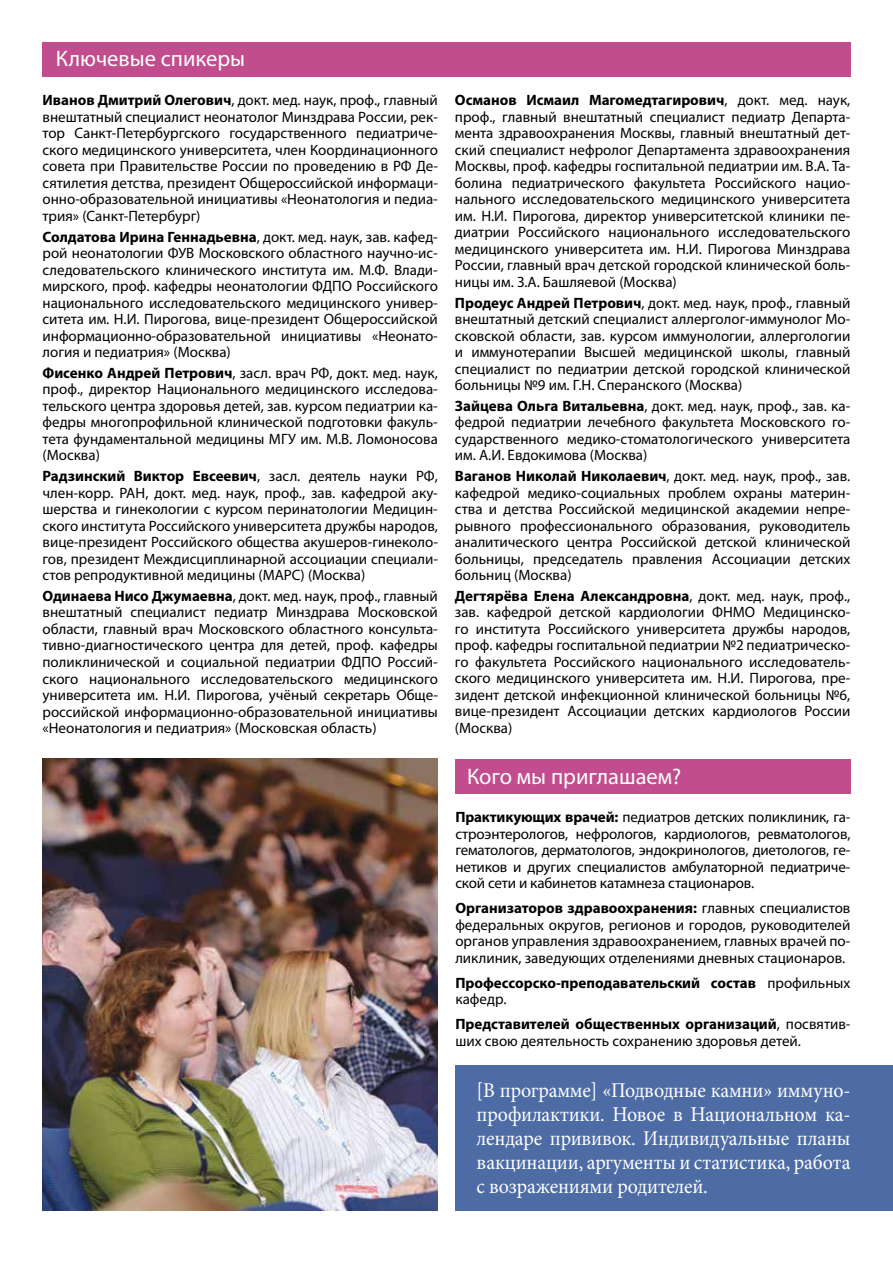
<style>
.page{position:relative;width:893px;height:1263px;background:#fff}
.page>*{position:absolute;margin:0;border:0;box-sizing:border-box;transform-origin:0 0}
.t1{font:22.5px "Myriad Pro";color:#fff}
.t2{font:21px/24px "Minion Pro";letter-spacing:-.01em;color:#fff;text-align:justify;scale:.95 1}
.t3{font:15px/16.5px "Myriad Pro";color:#000;text-align:justify}
.t4{font:700 15px/16.5px "Myriad Pro";color:#000}
.s1{font-weight:700}
.s2{font-weight:400}
</style>
<div class="page">
<div style="left:43px;top:42px;width:808px;height:34px;background:#c24d8e"></div>
<div style="left:455px;top:1065px;width:438px;height:146px;background:#4d6ca5"></div>
<div style="left:455px;top:760px;width:395px;height:34px;background:#c24d8e"></div>
<img style="left:43px;top:759px;width:395px;height:452px">
<h1 class="t1" style="left:56px;top:45px;width:191px">Ключевые спикеры</h1>
<p class="t3" style="left:43px;top:92px;width:397px"><span class="s1">Иванов Дмитрий Олегович</span>, докт. мед. наук, проф., главный внештатный специалист неонатолог Минздрава России, рек&shy;тор Санкт-Петербургского государственного педиатриче&shy;ского медицинского университета, член Координационного совета при Правительстве России по проведению в РФ Де&shy;сятилетия детства, президент Общероссийской информаци&shy;онно-образовательной инициативы «Неонатология и педиа&shy;трия» (Санкт-Петербург)</p>
<p class="t3" style="left:43px;top:228px;width:397px"><span class="s1">Солдатова Ирина Геннадьевна</span>, докт. мед. наук, зав. кафед&shy;рой неонатологии ФУВ Московского областного научно-ис&shy;следовательского клинического института им. М.Ф. Влади&shy;мирского, проф. кафедры неонатологии ФДПО Российского национального исследовательского медицинского универ&shy;ситета им. Н.И. Пирогова, вице-президент Общероссийской информационно-образовательной инициативы «Неонато&shy;логия и педиатрия» (Москва)</p>
<p class="t3" style="left:43px;top:364px;width:397px"><span class="s1">Фисенко Андрей Петрович</span>, засл. врач РФ, докт. мед. наук, проф., директор Национального медицинского исследова&shy;тельского центра здоровья детей, зав. курсом педиатрии ка&shy;федры многопрофильной клинической подготовки факуль&shy;тета фундаментальной медицины МГУ им. М.В. Ломоносова (Москва)</p>
<p class="t3" style="left:43px;top:468px;width:397px"><span class="s1">Радзинский Виктор Евсеевич</span>, засл. деятель науки РФ, член-корр. РАН, докт. мед. наук, проф., зав. кафедрой аку&shy;шерства и гинекологии с курсом перинатологии Медицин&shy;ского института Российского университета дружбы народов, вице-президент Российского общества акушеров-гинеколо&shy;гов, президент Междисциплинарной ассоциации специали&shy;стов репродуктивной медицины (МАРС) (Москва)</p>
<p class="t3" style="left:43px;top:587px;width:397px"><span class="s1">Одинаева Нисо Джумаевна</span>, докт. мед. наук, проф., главный внештатный специалист педиатр Минздрава Московской области, главный врач Московского областного консульта&shy;тивно-диагностического центра для детей, проф. кафедры поликлинической и социальной педиатрии ФДПО Россий&shy;ского национального исследовательского медицинского университета им. Н.И. Пирогова, учёный секретарь Обще&shy;российской информационно-образовательной инициативы «Неонатология и педиатрия» (Московская область)</p>
<p class="t3" style="left:455px;top:92px;width:397px"><span class="s1">Османов Исмаил Магомедтагирович</span>, докт. мед. наук, проф., главный внештатный специалист педиатр Департа&shy;мента здравоохранения Москвы, главный внештатный дет&shy;ский специалист нефролог Департамента здравоохранения Москвы, проф. кафедры госпитальной педиатрии им. В.А. Та&shy;болина педиатрического факультета Российского нацио&shy;нального исследовательского медицинского университета им. Н.И. Пирогова, директор университетской клиники пе&shy;диатрии Российского национального исследовательского медицинского университета им. Н.И. Пирогова Минздрава России, главный врач детской городской клинической боль&shy;ницы им. З.А. Башляевой (Москва)</p>
<p class="t3" style="left:455px;top:294px;width:397px"><span class="s1">Продеус Андрей Петрович</span>, докт. мед. наук, проф., главный внештатный детский специалист аллерголог-иммунолог Мо&shy;сковской области, зав. курсом иммунологии, аллергологии и иммунотерапии Высшей медицинской школы, главный специалист по педиатрии детской городской клинической больницы №9 им. Г.Н. Сперанского (Москва)</p>
<p class="t3" style="left:455px;top:397px;width:397px"><span class="s1">Зайцева Ольга Витальевна</span>, докт. мед. наук, проф., зав. ка&shy;федрой педиатрии лечебного факультета Московского го&shy;сударственного медико-стоматологического университета им. А.И. Евдокимова (Москва)</p>
<p class="t3" style="left:455px;top:468px;width:397px"><span class="s1">Ваганов Николай Николаевич</span>, докт. мед. наук, проф., зав. кафедрой медико-социальных проблем охраны материн&shy;ства и детства Российской медицинской академии непре&shy;рывного профессионального образования, руководитель аналитического центра Российской детской клинической больницы, председатель правления Ассоциации детских больниц (Москва)</p>
<p class="t3" style="left:455px;top:587px;width:397px"><span class="s1">Дегтярёва Елена Александровна</span>, докт. мед. наук, проф., зав. кафедрой детской кардиологии ФНМО Медицинско&shy;го института Российского университета дружбы народов, проф. кафедры госпитальной педиатрии №2 педиатрическо&shy;го факультета Российского национального исследователь&shy;ского медицинского университета им. Н.И. Пирогова, пре&shy;зидент детской инфекционной клинической больницы №6, вице-президент Ассоциации детских кардиологов России (Москва)</p>
<h1 class="t1" style="left:467px;top:762px;width:216px">Кого мы приглашаем?</h1>
<p class="t3" style="left:455px;top:809px;width:397px"><span class="s1">Практикующих врачей:</span> педиатров детских поликлиник, га&shy;строэнтерологов, нефрологов, кардиологов, ревматологов, гематологов, дерматологов, эндокринологов, диетологов, ге&shy;нетиков и других специалистов амбулаторной педиатриче&shy;ской сети и кабинетов катамнеза стационаров.</p>
<p class="t3" style="left:455px;top:900px;width:397px"><span class="s1">Организаторов здравоохранения:</span> главных специалистов федеральных округов, регионов и городов, руководителей органов управления здравоохранением, главных врачей по&shy;ликлиник, заведующих отделениями дневных стационаров.</p>
<p class="t4" style="left:455px;top:974px;width:397px">Профессорско-преподавательский состав <span class="s2">профильных кафедр.</span></p>
<p class="t3" style="left:455px;top:1016px;width:397px"><span class="s1">Представителей общественных организаций</span>, посвятив&shy;ших свою деятельность сохранению здоровья детей.</p>
<h2 class="t2" style="left:477px;top:1079px;width:395px">[В программе] «Подводные камни» иммуно&shy;профилактики. Новое в Национальном ка&shy;лендаре прививок. Индивидуальные планы вакцинации, аргументы и статистика, работа с возражениями родителей.</h2>
</div>
